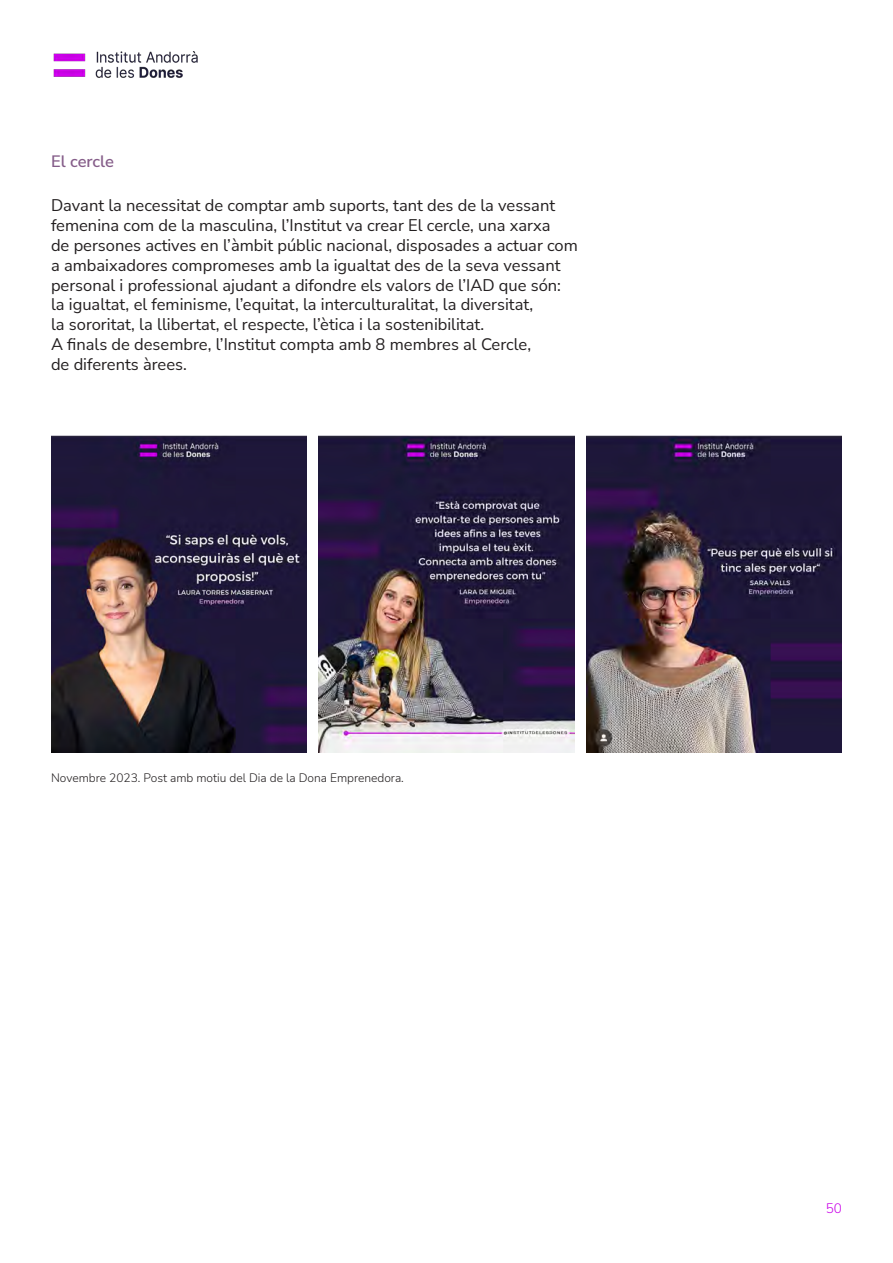
<style>
.page{position:relative;width:893px;height:1263px;background:#fff}
.page>*{position:absolute;margin:0;border:0;box-sizing:border-box;transform-origin:0 0}
.t1{font:16.5px/19.8px "Nunito Sans";color:#231f20}
.t2{font:600 16.5px "Nunito Sans";letter-spacing:-.005em;color:#855d89}
.t3{font:300 13.5px "Nunito Sans";color:#c900e8}
.t4{font:300 12px "Nunito Sans";color:#231f20}
</style>
<div class="page">
<img style="left:53px;top:51px;width:145px;height:27px">
<img style="left:51px;top:436px;width:255px;height:317px">
<img style="left:319px;top:436px;width:255px;height:317px">
<img style="left:586px;top:436px;width:256px;height:317px">
<p class="t2" style="left:51px;top:150px;width:65px">El cercle</p>
<p class="t1" style="left:51px;top:195px;width:506px">Davant la necessitat de comptar amb suports, tant des de la vessant femenina com de la masculina, l’Institut va crear El cercle, una xarxa</p>
<p class="t1" style="left:51px;top:235px;width:528px">de persones actives en l’àmbit públic nacional, disposades a actuar com</p>
<p class="t1" style="left:51px;top:254px;width:511px">a ambaixadores compromeses amb la igualtat des de la seva vessant</p>
<p class="t1" style="left:51px;top:274px;width:511px">personal i professional ajudant a difondre els valors de l’IAD que són:</p>
<p class="t1" style="left:51px;top:294px;width:484px">la igualtat, el feminisme, l’equitat, la interculturalitat, la diversitat,</p>
<p class="t1" style="left:51px;top:314px;width:435px">la sororitat, la llibertat, el respecte, l’ètica i la sostenibilitat.</p>
<p class="t1" style="left:51px;top:334px;width:482px">A finals de desembre, l’Institut compta amb 8 membres al Cercle,</p>
<p class="t1" style="left:51px;top:353px;width:137px">de diferents àrees.</p>
<p class="t4" style="left:51px;top:769px;width:354px">Novembre 2023. Post amb motiu del Dia de la Dona Emprenedora.</p>
<p class="t3" style="left:826px;top:1198px;width:18px">50</p>
</div>
